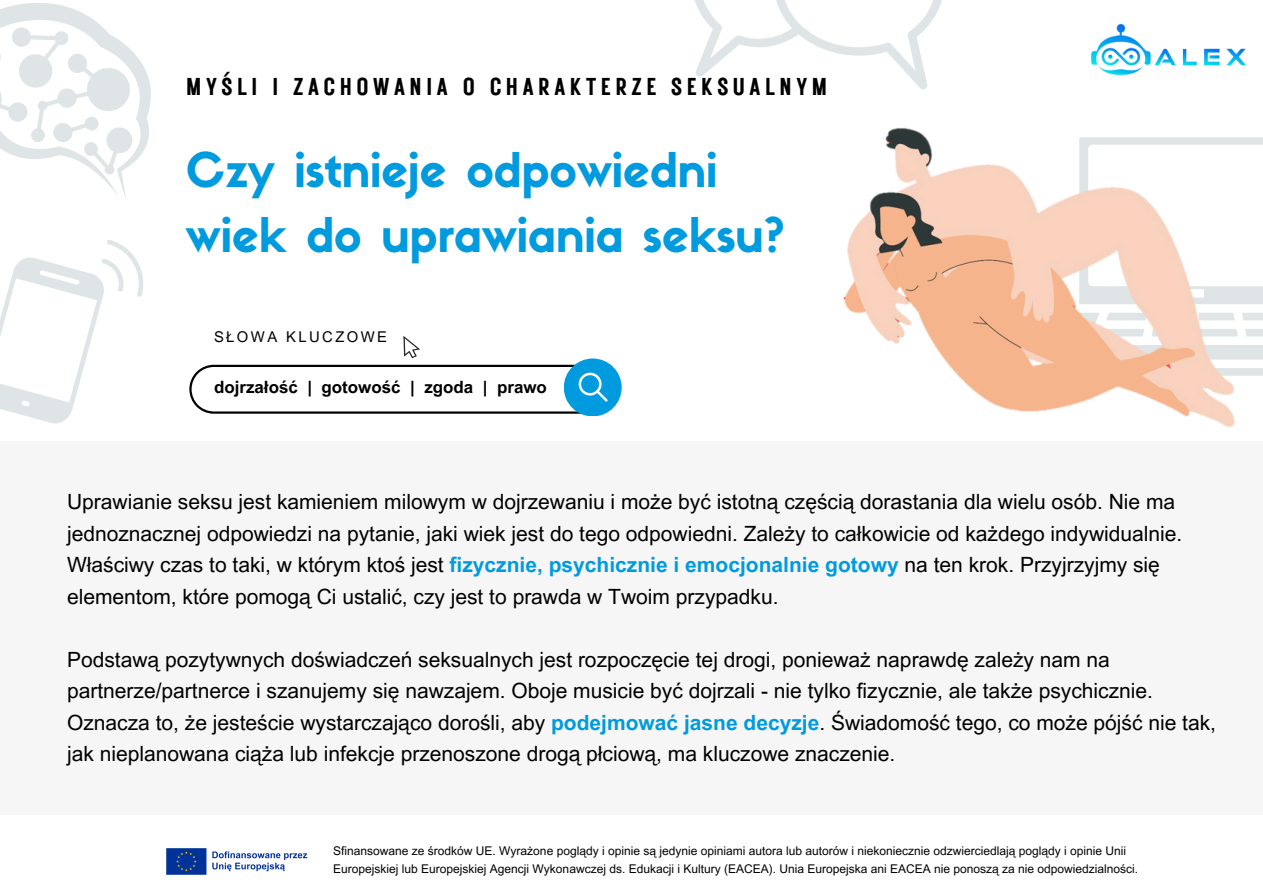
<style>
.page{position:relative;width:1263px;height:894px;background:#fff}
.page>*{position:absolute;margin:0;border:0;box-sizing:border-box;transform-origin:0 0}
.t1{font:46.95px/65.2px "Sifonn Basic";color:#009bde}
.t2{font:24.45px "Rustic Printed";letter-spacing:.16em;color:#000}
.t3{font:21px/31.5px "Arial MT Pro";color:#000}
.t4{font:700 16.95px "Arial MT Pro";color:#000}
.t5{font:14.85px "Arial MT Pro";letter-spacing:.16em;color:#000}
.t6{font:12px/18px "Arial MT Pro";color:#000}
.s1{font-weight:700;color:#009bde}
</style>
<div class="page">
<svg style="left:1250px;top:368px;width:13px;height:7px"></svg>
<svg style="left:1250px;top:313px;width:13px;height:46px"></svg>
<svg style="left:1250px;top:286px;width:13px;height:18px"></svg>
<svg style="left:0;top:3px;width:151px;height:196px"></svg>
<svg style="left:0;top:240px;width:143px;height:183px"></svg>
<div style="left:0;top:441px;width:1263px;height:374px;background:#f6f6f6"></div>
<svg style="left:695px;top:0;width:247px;height:77px"></svg>
<img style="left:1090px;top:23px;width:173px;height:122px">
<svg style="left:403px;top:336px;width:17px;height:22px"></svg>
<img style="left:813px;top:64px;width:437px;height:363px">
<svg style="left:564px;top:358px;width:58px;height:58px"></svg>
<svg style="left:189px;top:364px;width:428px;height:49px"></svg>
<img style="left:166px;top:848px;width:142px;height:27px">
<h2 class="t2" style="left:186px;top:69px;width:643px">MYŚLI I ZACHOWANIA O CHARAKTERZE SEKSUALNYM</h2>
<p class="t1" style="left:186px;top:143px;width:600px">Czy istnieje odpowiedni wiek do uprawiania seksu?</p>
<p class="t5" style="left:214px;top:331px;width:175px">SŁOWA KLUCZOWE</p>
<p class="t4" style="left:214px;top:380px;width:334px">dojrzałość | gotowość | zgoda | prawo</p>
<p class="t3" style="left:67px;top:488px;width:1117px">Uprawianie seksu jest kamieniem milowym w dojrzewaniu i może być istotną częścią dorastania dla wielu osób. Nie ma jednoznacznej odpowiedzi na pytanie, jaki wiek jest do tego odpowiedni. Zależy to całkowicie od każdego indywidualnie.<br>Właściwy czas to taki, w którym ktoś jest <span class="s1">fizycznie, psychicznie i emocjonalnie gotowy</span> na ten krok. Przyjrzyjmy się elementom, które pomogą Ci ustalić, czy jest to prawda w Twoim przypadku.</p>
<p class="t3" style="left:67px;top:646px;width:1150px">Podstawą pozytywnych doświadczeń seksualnych jest rozpoczęcie tej drogi, ponieważ naprawdę zależy nam na partnerze/partnerce i szanujemy się nawzajem. Oboje musicie być dojrzali - nie tylko fizycznie, ale także psychicznie.<br>Oznacza to, że jesteście wystarczająco dorośli, aby <span class="s1">podejmować jasne decyzje</span>. Świadomość tego, co może pójść nie tak, jak nieplanowana ciąża lub infekcje przenoszone drogą płciową, ma kluczowe znaczenie.</p>
<h1 class="t6" style="left:333px;top:842px;width:806px">Sfinansowane ze środków UE. Wyrażone poglądy i opinie są jedynie opiniami autora lub autorów i niekoniecznie odzwierciedlają poglądy i opinie Unii<br>Europejskiej lub Europejskiej Agencji Wykonawczej ds. Edukacji i Kultury (EACEA). Unia Europejska ani EACEA nie ponoszą za nie odpowiedzialności.</h1>
</div>
